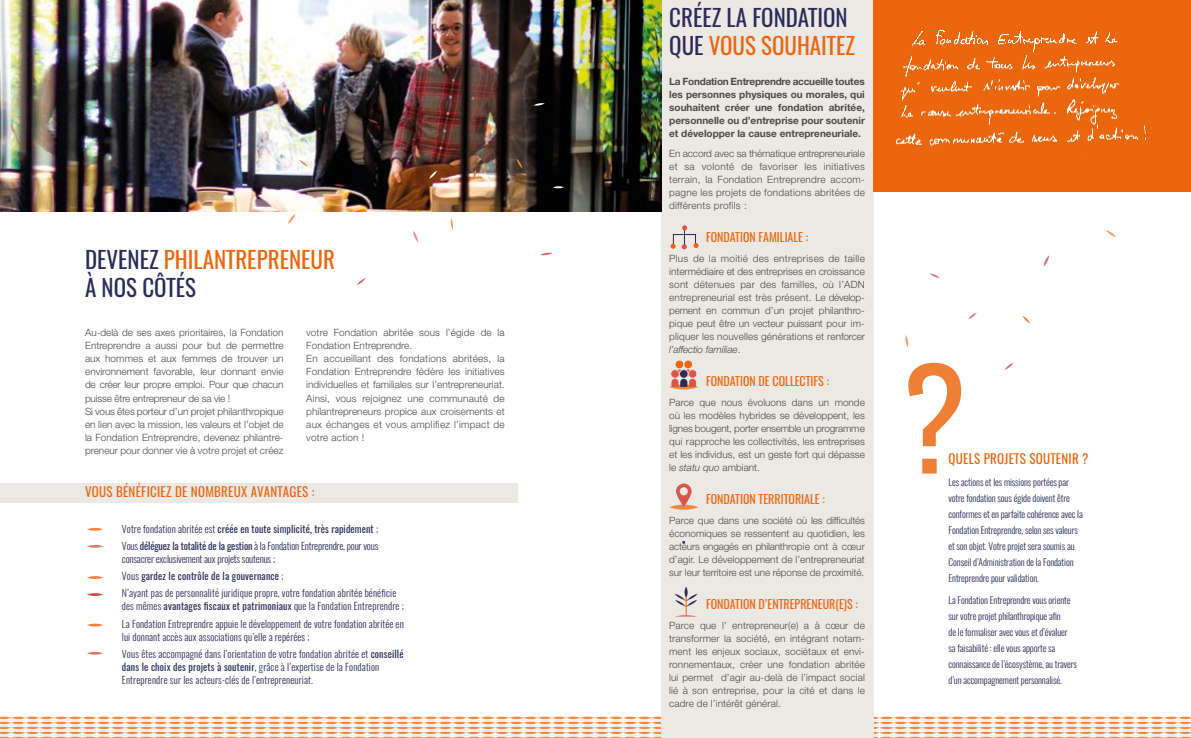
<style>
.page{position:relative;width:1191px;height:738px;background:#fff}
.page>*{position:absolute;margin:0;border:0;box-sizing:border-box;transform-origin:0 0}
.t1{font:23px/27.6px "Oswald";color:#2d2c59}
.t2{font:13px "Oswald";letter-spacing:.02em;color:#eb660e}
.t3{font:12px "Oswald";color:#eb660e}
.t4{font:300 10px/13px "Helvetica Neue LT Std";color:#4a4a49;text-align:justify}
.t5{font:300 10px/17.2px "Oswald";letter-spacing:.015em;color:#2d2c59}
.t6{font:700 10px/13px "Helvetica Neue LT Std";color:#4a4a49;text-align:justify}
.t7{font:10px/17.2px "Oswald";letter-spacing:.01em;color:#2d2c59}
.t8{font:300 9.5px/16px "Oswald";letter-spacing:-.01em;color:#2d2c59}
.s1{color:#eb660e}
.s2{font-weight:300}
.s3{font-weight:400}
.s4{font-style:italic}
</style>
<div class="page">
<svg style="left:0;top:716px;width:1191px;height:21px"></svg>
<div style="left:661px;top:0;width:213px;height:737px;background:#ece9e5"></div>
<div style="left:0;top:483px;width:517px;height:19px;background:#ece9e5"></div>
<hr style="left:87px;top:527px;width:16px;height:3px;background:#eb660e;border-radius:50%">
<hr style="left:87px;top:575px;width:16px;height:3px;background:#eb660e;border-radius:50%">
<svg style="left:908px;top:362px;width:53px;height:111px"></svg>
<hr style="left:87px;top:623px;width:16px;height:3px;background:#eb660e;border-radius:50%">
<hr style="left:87px;top:651px;width:16px;height:3px;background:#d8574a;border-radius:50%">
<hr style="left:87px;top:544px;width:16px;height:3px;background:#d8574a;border-radius:50%">
<hr style="left:87px;top:592px;width:16px;height:3px;background:#c41e1d;border-radius:50%">
<img style="left:0;top:0;width:661px;height:211px">
<div style="left:874px;top:0;width:317px;height:191px;background:#eb660e"></div>
<svg style="left:540px;top:252px;width:13px;height:3px"></svg>
<svg style="left:516px;top:158px;width:6px;height:10px"></svg>
<svg style="left:357px;top:278px;width:9px;height:7px"></svg>
<svg style="left:1005px;top:363px;width:8px;height:6px"></svg>
<svg style="left:553px;top:186px;width:11px;height:2px"></svg>
<svg style="left:334px;top:184px;width:11px;height:3px"></svg>
<svg style="left:533px;top:103px;width:11px;height:3px"></svg>
<svg style="left:429px;top:170px;width:8px;height:9px"></svg>
<svg style="left:368px;top:119px;width:10px;height:4px"></svg>
<svg style="left:299px;top:160px;width:9px;height:6px"></svg>
<svg style="left:473px;top:169px;width:3px;height:11px"></svg>
<svg style="left:413px;top:231px;width:5px;height:11px"></svg>
<svg style="left:323px;top:103px;width:2px;height:12px"></svg>
<svg style="left:450px;top:218px;width:3px;height:12px"></svg>
<svg style="left:288px;top:214px;width:7px;height:10px"></svg>
<svg style="left:905px;top:335px;width:3px;height:12px"></svg>
<svg style="left:1106px;top:230px;width:10px;height:7px"></svg>
<svg style="left:968px;top:312px;width:8px;height:7px"></svg>
<img style="left:896px;top:30px;width:250px;height:127px">
<svg style="left:1022px;top:315px;width:8px;height:8px"></svg>
<svg style="left:669px;top:504px;width:29px;height:5px"></svg>
<svg style="left:929px;top:273px;width:11px;height:5px"></svg>
<svg style="left:1043px;top:255px;width:6px;height:11px"></svg>
<svg style="left:676px;top:483px;width:15px;height:24px"></svg>
<svg style="left:669px;top:384px;width:29px;height:5px"></svg>
<div style="left:675px;top:360px;width:8px;height:8px;background:#eb660e;border-radius:50%"></div>
<div style="left:684px;top:360px;width:8px;height:8px;background:#eb660e;border-radius:50%"></div>
<svg style="left:670px;top:369px;width:27px;height:17px"></svg>
<div style="left:673px;top:234px;width:23px;height:12px;border:1px solid #2d2c59"></div>
<svg style="left:681px;top:225px;width:6px;height:24px"></svg>
<svg style="left:670px;top:243px;width:5px;height:5px"></svg>
<svg style="left:693px;top:243px;width:5px;height:5px"></svg>
<svg style="left:674px;top:587px;width:23px;height:29px"></svg>
<h1 class="t1" style="left:85px;top:246px;width:251px">DEVENEZ <span class="s1">PHILANTREPRENEUR<br></span>À NOS CÔTÉS</h1>
<p class="t4" style="left:85px;top:326px;width:200px;text-align:left">Au-delà de ses axes prioritaires, la Fondation Entreprendre a aussi pour but de permettre aux hommes et aux femmes de trouver un environnement favorable, leur donnant envie de créer leur propre emploi. Pour que chacun puisse être entrepreneur de sa vie !<br>Si vous êtes porteur d’un projet philanthropique en lien avec la mission, les valeurs et l’objet de la Fondation Entreprendre, devenez philantre&shy;preneur pour donner vie à votre projet et créez</p>
<p class="t4" style="left:306px;top:326px;width:200px;text-align:left">votre Fondation abritée sous l’égide de la Fondation Entreprendre.<br>En accueillant des fondations abritées, la Fondation Entreprendre fédère les initiatives individuelles et familiales sur l’entrepreneuriat.<br>Ainsi, vous rejoignez une communauté de philantrepreneurs propice aux croisements et aux échanges et vous amplifiez l’impact de votre action !</p>
<h2 class="t2" style="left:85px;top:482px;width:231px">VOUS BÉNÉFICIEZ DE NOMBREUX AVANTAGES :</h2>
<p class="t7" style="left:122px;top:519px;width:258px"><span class="s2">Votre fondation abritée est</span> créée en toute simplicité, très rapidement <span class="s2">;<br>Vous</span> déléguez la totalité de la gestion <span class="s2">à la Fondation Entreprendre, pour vous</span></p>
<p class="t5" style="left:122px;top:550px;width:276px">consacrer exclusivement aux projets soutenus ;<br>Vous <span class="s3">gardez le contrôle de la gouvernance</span> ;<br>N’ayant pas de personnalité juridique propre, votre fondation abritée bénéficie</p>
<p class="t5" style="left:122px;top:597px;width:283px">des mêmes <span class="s3">avantages fiscaux et patrimoniaux</span> que la Fondation Entreprendre ;<br>La Fondation Entreprendre appuie le développement de votre fondation abritée en</p>
<p class="t5" style="left:122px;top:627px;width:283px">lui donnant accès aux associations qu’elle a repérées ;<br>Vous êtes accompagné dans l’orientation de votre fondation abritée et <span class="s3">conseillé</span></p>
<p class="t5" style="left:122px;top:660px;width:259px;line-height:13px"><span class="s3">dans le choix des projets à soutenir</span>, grâce à l’expertise de la Fondation<br>Entreprendre sur les acteurs-clés de l’entrepreneuriat.</p>
<h1 class="t1" style="left:669px;top:4px;width:187px">CRÉEZ LA FONDATION<br>QUE <span class="s1">VOUS SOUHAITEZ</span></h1>
<p class="t6" style="left:669px;top:75px;width:197px">La Fondation Entreprendre accueille toutes les personnes physiques ou morales, qui souhaitent créer une fondation abritée, personnelle ou d’entreprise pour soutenir et développer la cause entrepreneuriale.</p>
<p class="t4" style="left:669px;top:147px;width:197px">En accord avec sa thématique entrepreneuriale et sa volonté de favoriser les initiatives terrain, la Fondation Entreprendre accom&shy;pagne les projets de fondations abritées de différents profils :</p>
<p class="t3" style="left:706px;top:229px;width:104px">FONDATION FAMILIALE :</p>
<p class="t4" style="left:669px;top:252px;width:197px">Plus de la moitié des entreprises de taille intermédiaire et des entreprises en croissance sont détenues par des familles, où l’ADN entrepreneurial est très présent. Le dévelop&shy;pement en commun d’un projet philanthro&shy;pique peut être un vecteur puissant pour im&shy;pliquer les nouvelles générations et renforcer <span class="s4">l’affectio familiae</span>.</p>
<p class="t3" style="left:706px;top:373px;width:124px">FONDATION DE COLLECTIFS :</p>
<p class="t4" style="left:669px;top:396px;width:197px">Parce que nous évoluons dans un monde où les modèles hybrides se développent, les lignes bougent, porter ensemble un programme qui rapproche les collectivités, les entreprises et les individus, est un geste fort qui dépasse le <span class="s4">statu quo</span> ambiant.</p>
<p class="t3" style="left:706px;top:490px;width:120px">FONDATION TERRITORIALE :</p>
<p class="t4" style="left:669px;top:513px;width:197px">Parce que dans une société où les difficultés économiques se ressentent au quotidien, les acteurs engagés en philanthropie ont à cœur d’agir. Le développement de l’entrepreneuriat sur leur territoire est une réponse de proximité.</p>
<p class="t3" style="left:706px;top:595px;width:153px">FONDATION D’ENTREPRENEUR(E)S :</p>
<p class="t4" style="left:669px;top:618px;width:197px">Parce que l’ entrepreneur(e) a à cœur de transformer la société, en intégrant notam&shy;ment les enjeux sociaux, sociétaux et envi&shy;ronnementaux, créer une fondation abritée lui permet d’agir au-delà de l’impact social lié à son entreprise, pour la cité et dans le cadre de l’intérêt général.</p>
<h2 class="t2" style="left:948px;top:449px;width:141px">QUELS PROJETS SOUTENIR ?</h2>
<p class="t8" style="left:948px;top:473px;width:136px">Les actions et les missions portées par votre fondation sous égide doivent être conformes et en parfaite cohérence avec la Fondation Entreprendre, selon ses valeurs et son objet. Votre projet sera soumis au Conseil d’Administration de la Fondation Entreprendre pour validation.</p>
<p class="t8" style="left:948px;top:591px;width:130px">La Fondation Entreprendre vous oriente sur votre projet philanthropique afin<br>de le formaliser avec vous et d’évaluer sa faisabilité : elle vous apporte sa connaissance de l’écosystème, au travers d’un accompagnement personnalisé.</p>
</div>
